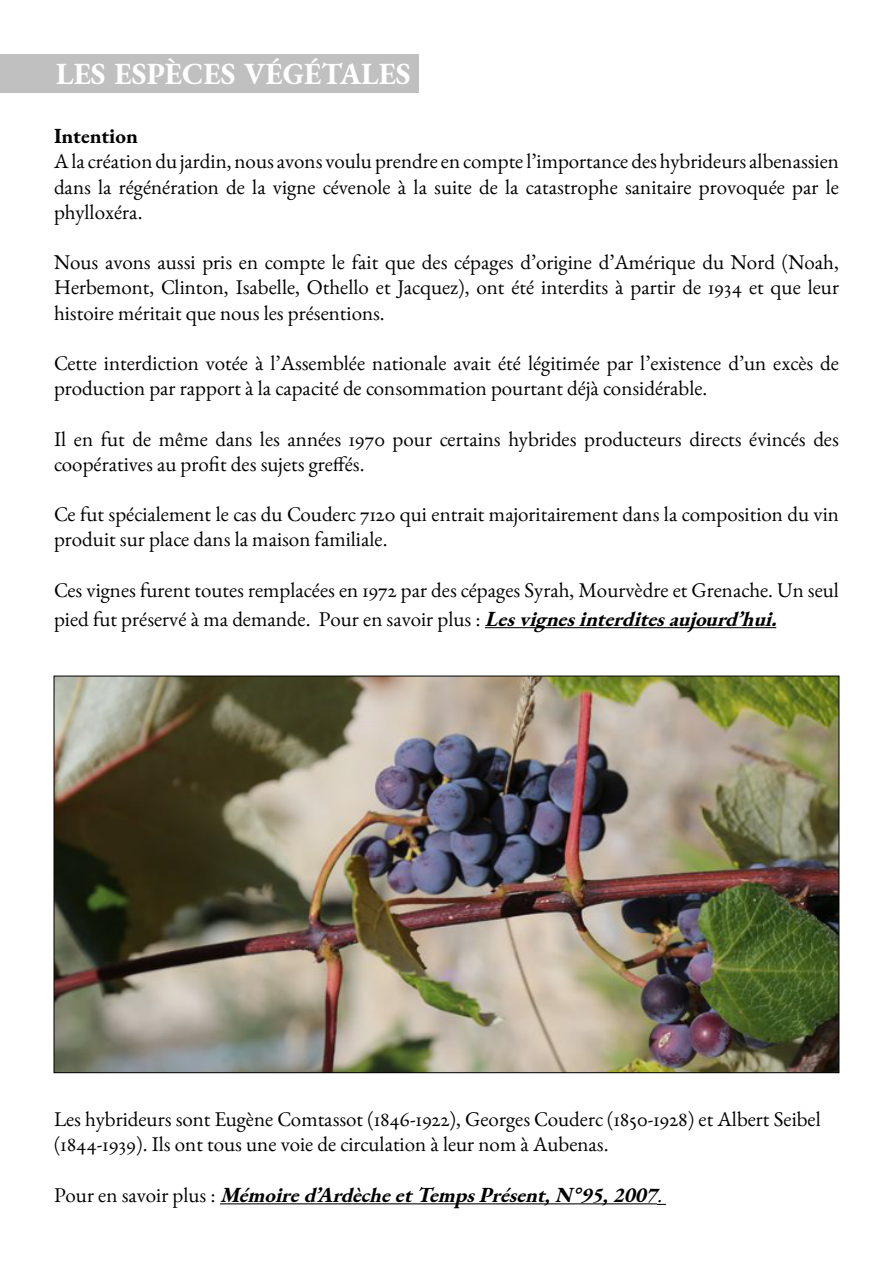
<style>
.page{position:relative;width:893px;height:1263px;background:#fff}
.page>*{position:absolute;margin:0;border:0;box-sizing:border-box;transform-origin:0 0}
.t1{font:700 30px "EB Garamond";color:#fff}
.t2{font:21px/25.2px "EB Garamond";color:#000}
.t3{font:italic 700 21px "EB Garamond";color:#000}
.t4{font:700 21px "EB Garamond";color:#000}
.s1{font-weight:700;font-style:italic}
.s2{font-weight:400;font-style:normal}
.s3{font-weight:400}
</style>
<div class="page">
<hr style="left:485px;top:627px;width:291px;height:1px;background:#000">
<hr style="left:220px;top:1203px;width:437px;height:1px;background:#000">
<img style="left:56px;top:678px;width:781px;height:393px">
<div style="left:0;top:54px;width:419px;height:38px;background:#c1c0c0"></div>
<p class="t1" style="left:56px;top:55px;width:356px">LES ESPÈCES VÉGÉTALES</p>
<p class="t4" style="left:54px;top:122px;width:85px">Intention</p>
<p class="t2" style="left:54px;top:148px;width:786px;text-align:justify">A la création du jardin, nous avons voulu prendre en compte l’importance des hybrideurs albenassien dans la régénération de la vigne cévenole à la suite de la catastrophe sanitaire provoquée par le phylloxéra.</p>
<p class="t2" style="left:54px;top:249px;width:786px;text-align:justify">Nous avons aussi pris en compte le fait que des cépages d’origine d’Amérique du Nord (Noah, Herbemont, Clinton, Isabelle, Othello et Jacquez), ont été interdits à partir de 1934 et que leur histoire méritait que nous les présentions.</p>
<p class="t2" style="left:54px;top:350px;width:787px">Cette interdiction votée à l’Assemblée nationale avait été légitimée par l’existence d’un excès de production par rapport à la capacité de consommation pourtant déjà considérable.</p>
<p class="t2" style="left:54px;top:425px;width:786px">Il en fut de même dans les années 1970 pour certains hybrides producteurs directs évincés des coopératives au profit des sujets greffés.</p>
<p class="t2" style="left:54px;top:501px;width:786px">Ce fut spécialement le cas du Couderc 7120 qui entrait majoritairement dans la composition du vin produit sur place dans la maison familiale.</p>
<p class="t2" style="left:54px;top:575px;width:786px;line-height:28.8px">Ces vignes furent toutes remplacées en 1972 par des cépages Syrah, Mourvèdre et Grenache. Un seul pied fut préservé à ma demande. Pour en savoir plus : <span class="s1">Lesvignesinterditesaujourd’hui.</span></p>
<p class="t2" style="left:54px;top:1106px;width:768px">Les hybrideurs sont Eugène Comtassot (1846-1922), Georges Couderc (1850-1928) et Albert Seibel (1844-1939). Ils ont tous une voie de circulation à leur nom à Aubenas.</p>
<p class="t3" style="left:54px;top:1181px;width:617px"><span class="s2">P o u r e n s a v o i r p l u s :</span> Mémoired’ArdècheetTempsPrésent,N°95,2007<span class="s3">.</span></p>
</div>
